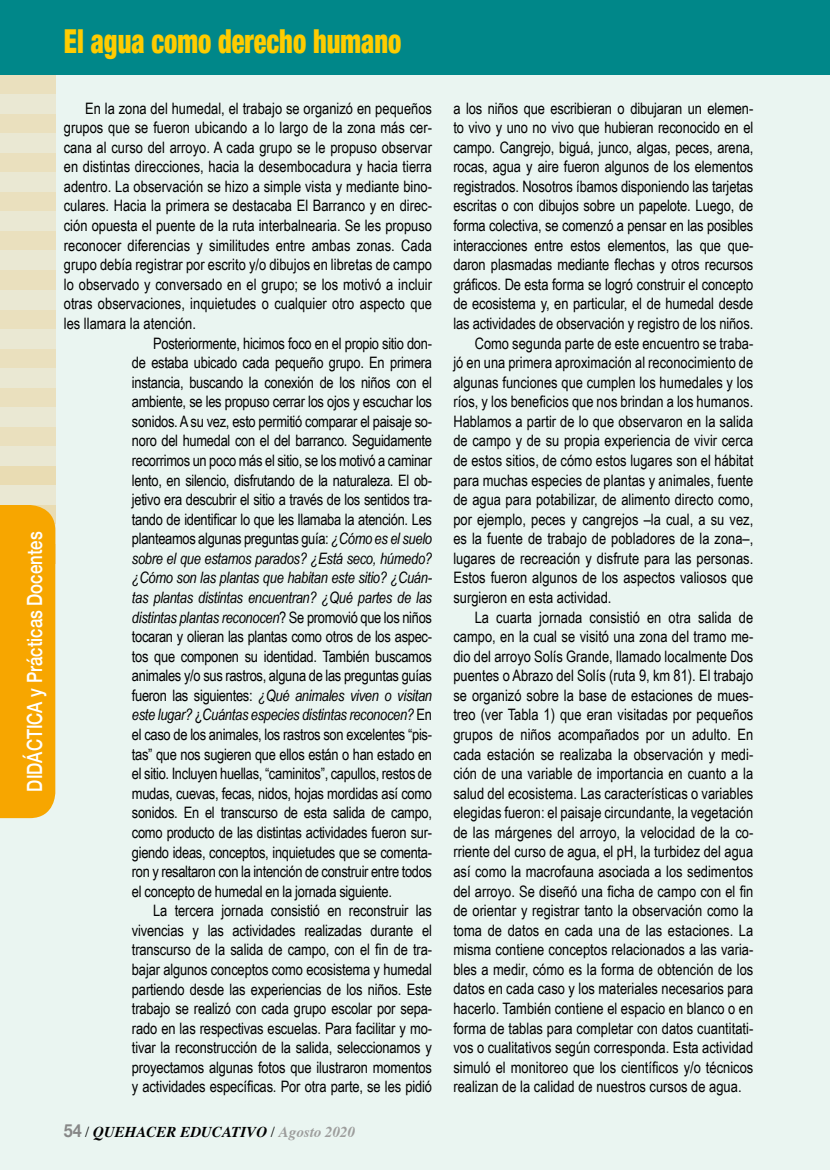
<style>
.page{position:relative;width:830px;height:1170px;background:#fff}
.page>*{position:absolute;margin:0;border:0;box-sizing:border-box;transform-origin:0 0}
.t1{font:900 condensed 33px "Helvetica Neue";color:#fc0;scale:.8 1}
.t2{font:500 21px "Helvetica Neue";color:#fff;scale:.8 1}
.t3{font:15.75px/19.5px "Arial Narrow";color:#000;text-align:justify}
.t4{font:italic 700 15px "Times";color:#000}
.s1{font-style:italic}
.s2{font-family:"Helvetica Neue";font-style:normal;font-size:18px;color:#878787}
.s3{font-weight:400;font-style:normal}
.s4{color:#9d9d9c}
</style>
<div class="page">
<div style="left:0;top:0;width:829px;height:1169px;background:#eaf5f1"></div>
<div style="left:0;top:74px;width:55px;height:20px;background:#eae0be"></div>
<div style="left:0;top:153px;width:55px;height:19px;background:#eae0be"></div>
<div style="left:0;top:270px;width:55px;height:20px;background:#eae0be"></div>
<div style="left:0;top:387px;width:55px;height:20px;background:#eae0be"></div>
<div style="left:0;top:114px;width:55px;height:19px;background:#eae0be"></div>
<div style="left:0;top:231px;width:55px;height:19px;background:#eae0be"></div>
<div style="left:0;top:348px;width:55px;height:20px;background:#eae0be"></div>
<div style="left:0;top:192px;width:55px;height:19px;background:#eae0be"></div>
<div style="left:0;top:309px;width:55px;height:20px;background:#eae0be"></div>
<div style="left:0;top:426px;width:55px;height:20px;background:#eae0be"></div>
<div style="left:0;top:466px;width:55px;height:19px;background:#e9dcb3"></div>
<div style="left:0;top:94px;width:55px;height:20px;background:#eae8d3"></div>
<div style="left:0;top:172px;width:55px;height:20px;background:#eae8d3"></div>
<div style="left:0;top:290px;width:55px;height:19px;background:#eae8d3"></div>
<div style="left:0;top:407px;width:55px;height:19px;background:#eae8d3"></div>
<div style="left:0;top:133px;width:55px;height:20px;background:#eae8d3"></div>
<div style="left:0;top:250px;width:55px;height:20px;background:#eae8d3"></div>
<div style="left:0;top:368px;width:55px;height:19px;background:#eae8d3"></div>
<div style="left:0;top:211px;width:55px;height:20px;background:#eae8d3"></div>
<div style="left:0;top:329px;width:55px;height:19px;background:#eae8d3"></div>
<div style="left:0;top:446px;width:55px;height:20px;background:#eae8d3"></div>
<div style="left:0;top:485px;width:55px;height:20px;background:#eae8d3"></div>
<div style="left:0;top:505px;width:55px;height:313px;background:#f7a600"></div>
<div style="left:0;top:0;width:829px;height:74px;background:#008789"></div>
<h2 class="t2" style="left:18px;top:791px;width:326px;rotate:-90deg">DIDÁCTICA y Prácticas Docentes</h2>
<h1 class="t1" style="left:64px;top:14px;width:423px">El agua como derecho humano</h1>
<p class="t3" style="left:64px;top:98px;width:369px;text-indent:21px">En la zona del humedal, el trabajo se organizó en pequeños grupos que se fueron ubicando a lo largo de la zona más cer&shy;cana al curso del arroyo. A cada grupo se le propuso observar en distintas direcciones, hacia la desembocadura y hacia tierra adentro. La observación se hizo a simple vista y mediante bino&shy;culares. Hacia la primera se destacaba El Barranco y en direc&shy;ción opuesta el puente de la ruta interbalnearia. Se les propuso reconocer diferencias y similitudes entre ambas zonas. Cada grupo debía registrar por escrito y/o dibujos en libretas de campo lo observado y conversado en el grupo; se los motivó a incluir otras observaciones, inquietudes o cualquier otro aspecto que les llamara la atención.</p>
<p class="t3" style="left:453px;top:98px;width:301px">a los niños que escribieran o dibujaran un elemen-</p>
<p class="t3" style="left:453px;top:117px;width:301px">to vivo y uno no vivo que hubieran reconocido en el</p>
<p class="t3" style="left:453px;top:137px;width:301px">campo. Cangrejo, biguá, junco, algas, peces, arena,</p>
<p class="t3" style="left:453px;top:156px;width:301px">rocas, agua y aire fueron algunos de los elementos</p>
<p class="t3" style="left:453px;top:176px;width:301px">registrados. Nosotros íbamos disponiendo las tarjetas</p>
<p class="t3" style="left:453px;top:195px;width:301px">escritas o con dibujos sobre un papelote. Luego, de</p>
<p class="t3" style="left:453px;top:215px;width:301px">forma colectiva, se comenzó a pensar en las posibles</p>
<p class="t3" style="left:453px;top:235px;width:301px">interacciones entre estos elementos, las que que-</p>
<p class="t3" style="left:453px;top:254px;width:301px">daron plasmadas mediante flechas y otros recursos</p>
<p class="t3" style="left:453px;top:274px;width:301px">gráficos. De esta forma se logró construir el concepto</p>
<p class="t3" style="left:453px;top:293px;width:301px">de ecosistema y, en particular, el de humedal desde</p>
<p class="t3" style="left:453px;top:313px;width:301px">las actividades de observación y registro de los niños.</p>
<p class="t3" style="left:474px;top:332px;width:280px">Como segunda parte de este encuentro se traba-</p>
<p class="t3" style="left:453px;top:352px;width:301px">jó en una primera aproximación al reconocimiento de</p>
<p class="t3" style="left:453px;top:372px;width:301px">algunas funciones que cumplen los humedales y los</p>
<p class="t3" style="left:453px;top:391px;width:301px">ríos, y los beneficios que nos brindan a los humanos.</p>
<p class="t3" style="left:453px;top:411px;width:301px">Hablamos a partir de lo que observaron en la salida</p>
<p class="t3" style="left:453px;top:430px;width:301px">de campo y de su propia experiencia de vivir cerca</p>
<p class="t3" style="left:453px;top:450px;width:301px">de estos sitios, de cómo estos lugares son el hábitat</p>
<p class="t3" style="left:453px;top:469px;width:301px">para muchas especies de plantas y animales, fuente</p>
<p class="t3" style="left:453px;top:489px;width:301px">de agua para potabilizar, de alimento directo como,</p>
<p class="t3" style="left:453px;top:508px;width:301px">por ejemplo, peces y cangrejos –la cual, a su vez,</p>
<p class="t3" style="left:453px;top:528px;width:301px">es la fuente de trabajo de pobladores de la zona–,</p>
<p class="t3" style="left:453px;top:548px;width:301px">lugares de recreación y disfrute para las personas.</p>
<p class="t3" style="left:453px;top:567px;width:301px">Estos fueron algunos de los aspectos valiosos que</p>
<p class="t3" style="left:453px;top:587px;width:159px">surgieron en esta actividad.</p>
<p class="t3" style="left:474px;top:606px;width:280px">La cuarta jornada consistió en otra salida de</p>
<p class="t3" style="left:453px;top:626px;width:301px">campo, en la cual se visitó una zona del tramo me-</p>
<p class="t3" style="left:453px;top:645px;width:301px">dio del arroyo Solís Grande, llamado localmente Dos</p>
<p class="t3" style="left:453px;top:665px;width:301px">puentes o Abrazo del Solís (ruta 9, km 81). El trabajo</p>
<p class="t3" style="left:453px;top:685px;width:301px">se organizó sobre la base de estaciones de mues-</p>
<p class="t3" style="left:453px;top:704px;width:301px">treo (ver Tabla 1) que eran visitadas por pequeños</p>
<p class="t3" style="left:453px;top:724px;width:301px">grupos de niños acompañados por un adulto. En</p>
<p class="t3" style="left:453px;top:743px;width:301px">cada estación se realizaba la observación y medi-</p>
<p class="t3" style="left:453px;top:763px;width:301px">ción de una variable de importancia en cuanto a la</p>
<p class="t3" style="left:453px;top:782px;width:301px">salud del ecosistema. Las características o variables</p>
<p class="t3" style="left:453px;top:802px;width:301px">elegidas fueron: el paisaje circundante, la vegetación</p>
<p class="t3" style="left:453px;top:821px;width:301px">de las márgenes del arroyo, la velocidad de la co-</p>
<p class="t3" style="left:453px;top:841px;width:301px">rriente del curso de agua, el pH, la turbidez del agua</p>
<p class="t3" style="left:453px;top:861px;width:301px">así como la macrofauna asociada a los sedimentos</p>
<p class="t3" style="left:453px;top:880px;width:301px">del arroyo. Se diseñó una ficha de campo con el fin</p>
<p class="t3" style="left:453px;top:900px;width:301px">de orientar y registrar tanto la observación como la</p>
<p class="t3" style="left:453px;top:919px;width:301px">toma de datos en cada una de las estaciones. La</p>
<p class="t3" style="left:453px;top:939px;width:301px">misma contiene conceptos relacionados a las varia-</p>
<p class="t3" style="left:453px;top:958px;width:301px">bles a medir, cómo es la forma de obtención de los</p>
<p class="t3" style="left:453px;top:978px;width:301px">datos en cada caso y los materiales necesarios para</p>
<p class="t3" style="left:453px;top:998px;width:301px">hacerlo. También contiene el espacio en blanco o en</p>
<p class="t3" style="left:453px;top:1017px;width:301px">forma de tablas para completar con datos cuantitati-</p>
<p class="t3" style="left:453px;top:1037px;width:301px">vos o cualitativos según corresponda. Esta actividad</p>
<p class="t3" style="left:453px;top:1056px;width:301px">simuló el monitoreo que los científicos y/o técnicos</p>
<p class="t3" style="left:453px;top:1076px;width:289px">realizan de la calidad de nuestros cursos de agua.</p>
<p class="t3" style="left:132px;top:333px;width:301px;text-indent:21px">Posteriormente, hicimos foco en el propio sitio don&shy;de estaba ubicado cada pequeño grupo. En primera instancia, buscando la conexión de los niños con el ambiente, se les propuso cerrar los ojos y escuchar los sonidos. A su vez, esto permitió comparar el paisaje so&shy;noro del humedal con el del barranco. Seguidamente recorrimos un poco más el sitio, se los motivó a caminar lento, en silencio, disfrutando de la naturaleza. El ob&shy;jetivo era descubrir el sitio a través de los sentidos tra&shy;tando de identificar lo que les llamaba la atención. Les planteamos algunas preguntas guía: <span class="s1">¿Cómo es el suelo sobre el que estamos parados? ¿Está seco, húmedo? ¿Cómo son las plantas que habitan este sitio? ¿Cuán&shy;tas plantas distintas encuentran? ¿Qué partes de las distintas plantas reconocen</span>? Se promovió que los niños tocaran y olieran las plantas como otros de los aspec&shy;tos que componen su identidad. También buscamos animales y/o sus rastros, alguna de las preguntas guías fueron las siguientes: <span class="s1">¿Qué animales viven o visitan este lugar?</span> ¿<span class="s1">Cuántas especies distintas reconocen?</span> En el caso de los animales, los rastros son excelentes “pis&shy;tas” que nos sugieren que ellos están o han estado en el sitio. Incluyen huellas, “caminitos”, capullos, restos de mudas, cuevas, fecas, nidos, hojas mordidas así como sonidos. En el transcurso de esta salida de campo, como producto de las distintas actividades fueron sur&shy;giendo ideas, conceptos, inquietudes que se comenta&shy;ron y resaltaron con la intención de construir entre todos el concepto de humedal en la jornada siguiente.</p>
<p class="t3" style="left:132px;top:900px;width:301px;text-indent:21px">La tercera jornada consistió en reconstruir las vivencias y las actividades realizadas durante el transcurso de la salida de campo, con el fin de tra&shy;bajar algunos conceptos como ecosistema y humedal partiendo desde las experiencias de los niños. Este trabajo se realizó con cada grupo escolar por sepa&shy;rado en las respectivas escuelas. Para facilitar y mo&shy;tivar la reconstrucción de la salida, seleccionamos y proyectamos algunas fotos que ilustraron momentos y actividades específicas. Por otra parte, se les pidió</p>
<p class="t4" style="left:64px;top:1117px;width:293px"><span class="s2">54</span> <span class="s3">/</span> QUEHACER EDUCATIVO <span class="s3">/</span> <span class="s4">Agosto 2020</span></p>
</div>
